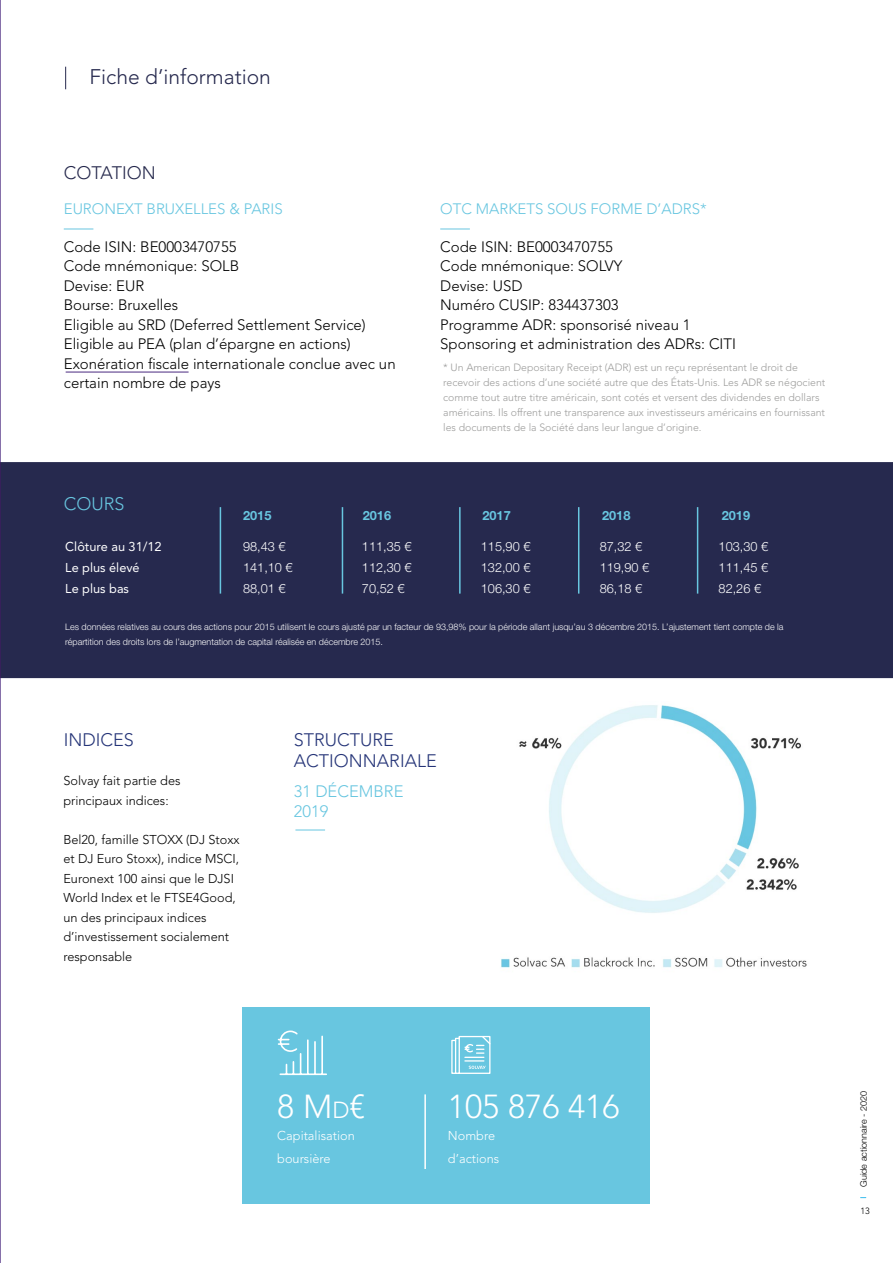
<style>
.page{position:relative;width:893px;height:1263px;background:#fff}
.page>*{position:absolute;margin:0;border:0;box-sizing:border-box;transform-origin:0 0}
.t1{font:300 33px "Avenir LT Pro";color:#fff}
.t2{font:300 21px "Avenir LT Pro";color:#26294e}
.t3{font:300 18px/21.6px "Avenir LT Pro";color:#263578}
.t4{font:300 18px "Avenir LT Pro";color:#25284c}
.t5{font:300 18px "Avenir LT Pro";color:#68c6e0}
.t6{font:300 16.5px/19.8px "Avenir LT Pro";color:#68c6e0}
.t7{font:300 15px/19.5px "Avenir LT Pro";color:#000}
.t8{font:300 15px "Avenir LT Pro";color:#68c6e0}
.t9{font:300 12.75px/19.5px "Avenir LT Pro";color:#000}
.t10{font:300 12.75px/21px "Helvetica Neue LT Std";color:#fff;text-align:justify}
.t11{font:300 12.75px/22.5px "Avenir LT Pro";color:#fff}
.t12{font:12.75px/21px "Avenir LT Pro";color:#fff}
.t13{font:700 12.75px "Helvetica Neue LT Std";color:#68c6e0}
.t14{font:300 10.5px/15px "Avenir LT Pro";color:#9d9d9c}
.t15{font:300 9px/15px "Helvetica Neue LT Std";color:#f9f9fa}
.t16{font:300 9px "Helvetica Neue LT Std";color:#000}
.t17{font:300 9px "Avenir LT Pro";color:#000}
.s1{font-size:23.1px}
</style>
<div class="page">
<div style="left:1px;top:463px;width:892px;height:214px;background:#26294e"></div>
<div style="left:0;top:462px;width:893px;height:216px;border:2px solid #26294e"></div>
<hr style="left:220px;top:507px;width:1px;height:87px;background:#68c6e0">
<hr style="left:342px;top:507px;width:1px;height:87px;background:#68c6e0">
<hr style="left:459px;top:507px;width:2px;height:87px;background:#68c6e0">
<hr style="left:578px;top:507px;width:1px;height:87px;background:#68c6e0">
<hr style="left:697px;top:507px;width:1px;height:87px;background:#68c6e0">
<hr style="left:0;top:0;width:1px;height:1263px;background:#8670aa">
<div style="left:243px;top:1007px;width:407px;height:196px;background:#68c6e0"></div>
<svg style="left:277px;top:1030px;width:50px;height:46px"></svg>
<svg style="left:451px;top:1035px;width:40px;height:39px"></svg>
<hr style="left:424px;top:1094px;width:2px;height:75px;background:#fff">
<svg style="left:64px;top:229px;width:29px;height:1px"></svg>
<hr style="left:440px;top:229px;width:30px;height:1px;background:#68c6e0">
<hr style="left:295px;top:830px;width:30px;height:1px;background:#68c6e0">
<hr style="left:66px;top:371px;width:123px;height:2px;background:#8670aa">
<img style="left:501px;top:705px;width:306px;height:263px">
<svg style="left:65px;top:67px;width:1px;height:22px"></svg>
<h2 class="t2" style="left:90px;top:65px;width:183px">Fiche d’information</h2>
<p class="t4" style="left:64px;top:162px;width:93px">COTATION</p>
<p class="t8" style="left:64px;top:200px;width:220px">EURONEXT BRUXELLES &amp; PARIS</p>
<p class="t7" style="left:64px;top:237px;width:333px">Code ISIN: BE0003470755<br>Code mnémonique: SOLB<br>Devise: EUR<br>Bourse: Bruxelles<br>Eligible au SRD (Deferred Settlement Service)<br>Eligible au PEA (plan d’épargne en actions)<br>Exonération fiscale internationale conclue avec un certain nombre de pays</p>
<p class="t8" style="left:440px;top:200px;width:268px">OTC MARKETS SOUS FORME D’ADRS*</p>
<p class="t7" style="left:440px;top:237px;width:297px">Code ISIN: BE0003470755<br>Code mnémonique: SOLVY<br>Devise: USD<br>Numéro CUSIP: 834437303<br>Programme ADR: sponsorisé niveau 1<br>Sponsoring et administration des ADRs: CITI</p>
<p class="t14" style="left:443px;top:360px;width:384px">* Un American Depositary Receipt (ADR) est un reçu représentant le droit de recevoir des actions d’une société autre que des États-Unis. Les ADR se négocient comme tout autre titre américain, sont cotés et versent des dividendes en dollars américains. Ils offrent une transparence aux investisseurs américains en fournissant les documents de la Société dans leur langue d’origine.</p>
<p class="t5" style="left:64px;top:493px;width:62px">COURS</p>
<p class="t13" style="left:243px;top:508px;width:30px">2015</p>
<p class="t13" style="left:363px;top:508px;width:30px">2016</p>
<p class="t13" style="left:482px;top:508px;width:30px">2017</p>
<p class="t13" style="left:602px;top:508px;width:30px">2018</p>
<p class="t13" style="left:722px;top:508px;width:30px">2019</p>
<p class="t12" style="left:65px;top:536px;width:98px">Clôture au 31/12<br>Le plus élevé<br>Le plus bas</p>
<p class="t10" style="left:243px;top:535px;width:51px;text-align:left">98,43 €<br>141,10 €<br>88,01 €</p>
<p class="t10" style="left:362px;top:535px;width:51px">111,35 € 112,30 € 70,52 €</p>
<p class="t10" style="left:481px;top:535px;width:51px">115,90 € 132,00 € 106,30 €</p>
<p class="t10" style="left:600px;top:535px;width:51px;text-align:left">87,32 €<br>119,90 €<br>86,18 €</p>
<p class="t10" style="left:719px;top:535px;width:51px">103,30 € 111,45 € 82,26 €</p>
<p class="t15" style="left:65px;top:619px;width:720px">Les données relatives au cours des actions pour 2015 utilisent le cours ajusté par un facteur de 93,98% pour la période allant jusqu’au 3 décembre 2015. L’ajustement tient compte de la répartition des droits lors de l’augmentation de capital réalisée en décembre 2015.</p>
<p class="t3" style="left:64px;top:729px;width:72px">INDICES</p>
<p class="t9" style="left:63px;top:771px;width:119px">Solvay fait partie des principaux indices:</p>
<p class="t9" style="left:63px;top:830px;width:178px">Bel20, famille STOXX (DJ Stoxx et DJ Euro Stoxx), indice MSCI,<br>Euronext 100 ainsi que le DJSI<br>World Index et le FTSE4Good, un des principaux indices d’investissement socialement responsable</p>
<p class="t3" style="left:294px;top:729px;width:144px">STRUCTURE<br>ACTIONNARIALE</p>
<p class="t6" style="left:294px;top:781px;width:111px">31 DÉCEMBRE<br>2019</p>
<h1 class="t1" style="left:277px;top:1087px;width:89px">8 M<span class="s1">d</span>€</h1>
<p class="t11" style="left:277px;top:1125px;width:79px">Capitalisation boursière</p>
<h1 class="t1" style="left:448px;top:1087px;width:173px">105 876 416</h1>
<p class="t11" style="left:448px;top:1125px;width:53px">Nombre d’actions</p>
<p class="t16" style="left:858px;top:1187px;width:97px;rotate:-90deg">Guide actionnaire - 2020</p>
<p class="t17" style="left:861px;top:1206px;width:11px">13</p>
</div>
